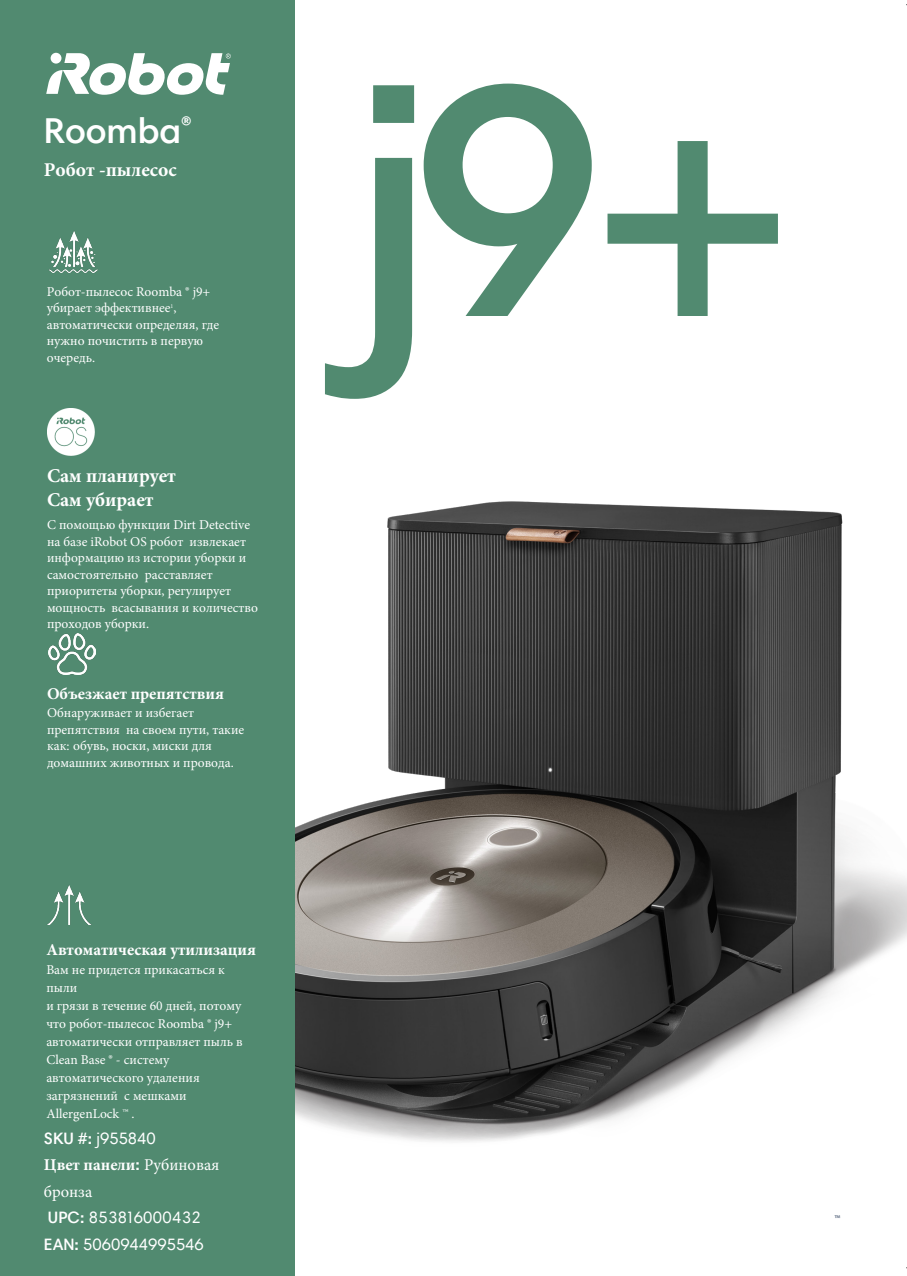
<style>
.page{position:relative;width:907px;height:1276px;background:#fff}
.page>*{position:absolute;margin:0;border:0;box-sizing:border-box;transform-origin:0 0}
.header_-_white{font:600 330px "Harmonia Sans Pro";color:#518a70}
.header_-_white-2{font:600 36px "Harmonia Sans Pro";color:#fff}
.header_-_white-3{font:700 19.5px/24px "Minion Pro";color:#fff}
.header_-_white-4{font:16.5px/26.5px "Harmonia Sans Pro";color:#fff}
.basic_-_white_-_MAST{font:700 16.5px "Minion Pro";color:#fff}
.basic_-_white_-_MAST-2{font:13.5px/16.5px "Minion Pro";color:#fff}
.t1{font:condensed 12.6px "Harmonia Sans Pro";color:#69768b}
.basic_-_white_-_MAST-3{font:6px "Minion Pro";color:#fff}
.s1{font-weight:600}
.s2{font-family:"Minion Pro";font-weight:700}
.s3{font-family:"Minion Pro"}
</style>
<div class="page">
<img style="left:295px;top:501px;width:611px;height:641px">
<div style="left:0;top:0;width:295px;height:1276px;background:#518a70"></div>
<svg style="left:46px;top:53px;width:185px;height:42px"></svg>
<img style="left:47px;top:408px;width:47px;height:47px">
<img style="left:47px;top:885px;width:44px;height:40px">
<img style="left:49px;top:231px;width:49px;height:42px">
<svg style="left:748px;top:1118px;width:104px;height:24px"></svg>
<img style="left:49px;top:633px;width:47px;height:42px">
<p class="header_-_white-2" style="left:44px;top:108px;width:149px">Roomba<sup>®</sup></p>
<p class="header_-_white-3" style="left:44px;top:158px;width:134px">Робот -пылесос</p>
<p class="basic_-_white_-_MAST-2" style="left:47px;top:283px;width:165px">Робот-пылесос Roomba ® j9+ убирает эффективнее ,</p>
<p class="basic_-_white_-_MAST-3" style="left:171px;top:302px;width:4px">1</p>
<p class="basic_-_white_-_MAST-2" style="left:47px;top:316px;width:174px">автоматически определяя, где нужно почистить в первую очередь.</p>
<p class="header_-_white-3" style="left:47px;top:464px;width:130px">Сам планирует<br>Сам убирает</p>
<p class="basic_-_white_-_MAST-2" style="left:47px;top:517px;width:212px">С помощью функции Dirt Detective на базе iRobot OS робот извлекает информацию из истории уборки и самостоятельно расставляет приоритеты уборки, регулирует мощность всасывания и количество проходов уборки.</p>
<p class="basic_-_white_-_MAST" style="left:47px;top:682px;width:178px">Объезжает препятствия</p>
<p class="basic_-_white_-_MAST-2" style="left:47px;top:705px;width:199px">Обнаруживает и избегает препятствия на своем пути, такие как: обувь, носки, миски для домашних животных и провода.</p>
<p class="header_-_white" style="left:353px;top:-5px;width:451px">j9+</p>
<p class="basic_-_white_-_MAST" style="left:46px;top:938px;width:211px">Автоматическая утилизация</p>
<p class="basic_-_white_-_MAST-2" style="left:46px;top:961px;width:198px;line-height:18px">Вам не придется прикасаться к пыли<br>и грязи в течение 60 дней, потому что робот-пылесос Roomba ® j9+ автоматически отправляет пыль в<br>Clean Base ® - систему автоматического удаления загрязнений с мешками<br>AllergenLock ™ .</p>
<p class="header_-_white-4" style="left:44px;top:1124px;width:177px"><span class="s1">SKU #:</span> j955840<br><span class="s2">Цвет панели</span><span class="s1">:</span> <span class="s3">Рубиновая бронза<br></span><span class="s1">UPC:</span> 853816000432<br><span class="s1">EAN:</span> 5060944995546</p>
<p class="t1" style="left:834px;top:1212px;width:8px">™</p>
</div>
